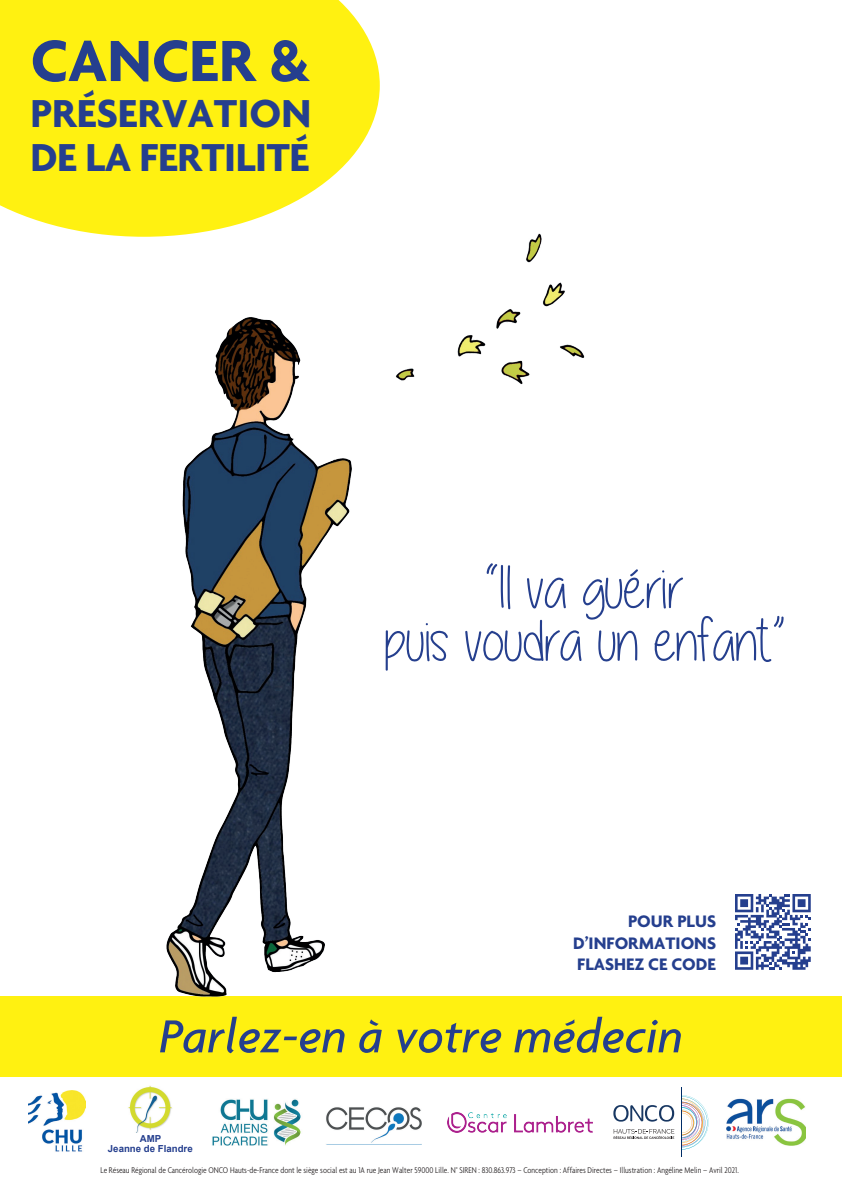
<style>
.page{position:relative;width:842px;height:1191px;background:#fff}
.page>*{position:absolute;margin:0;border:0;box-sizing:border-box;transform-origin:0 0}
.t1{font:62.8px "Agenda ABC Bold";color:#253f8e}
.t2{font:59.5px/52.7px "Alittlesunshine";color:#253f8e;text-align:center}
.t3{font:50px "Agenda ABC Med Ital";color:#253f8e}
.t4{font:42.2px/44px "Agenda ABC Bold";color:#253f8e}
.t5{font:18px/21.6px "Agenda ABC Bold";color:#253f8e;text-align:justify}
.t6{font:700 9.7px/9.7px "Arial";color:#253f8e;text-align:center}
.t7{font:9px "Agenda ABC Light Cond";color:#231f20}
</style>
<div class="page">
<div style="left:0;top:996px;width:842px;height:80px;background:#fff111"></div>
<svg style="left:0;top:0;width:380px;height:237px;background:#fff22a"></svg>
<img style="left:166px;top:233px;width:419px;height:763px">
<img style="left:29px;top:1090px;width:57px;height:62px">
<img style="left:212px;top:1099px;width:89px;height:47px">
<img style="left:448px;top:1112px;width:144px;height:20px">
<img style="left:326px;top:1107px;width:96px;height:38px">
<svg style="left:613px;top:1105px;width:61px;height:16px"></svg>
<svg style="left:682px;top:1095px;width:26px;height:54px"></svg>
<hr style="left:681px;top:1087px;width:1px;height:70px;background:#002d67">
<svg style="left:614px;top:1129px;width:60px;height:10px"></svg>
<img style="left:727px;top:1098px;width:78px;height:48px">
<img style="left:128px;top:1085px;width:44px;height:47px">
<svg style="left:735px;top:894px;width:76px;height:75px"></svg>
<h1 class="t1" style="left:31px;top:22px;width:280px">CANCER &amp;</h1>
<h3 class="t4" style="left:31px;top:90px;width:282px">PRÉSERVATION<br>DE LA FERTILITÉ</h3>
<h2 class="t2" style="left:384px;top:562px;width:402px">“Il va guérir<br>puis voudra un enfant”</h2>
<h3 class="t5" style="left:573px;top:910px;width:145px;text-indent:55px">POUR PLUS D’INFORMATIONS FLASHEZ CE CODE</h3>
<h3 class="t3" style="left:159px;top:1005px;width:525px">Parlez-en à votre médecin</h3>
<p class="t6" style="left:108px;top:1133px;width:86px">AMP<br>Jeanne de Flandre</p>
<p class="t7" style="left:100px;top:1165px;width:640px">Le Réseau Régional de Cancérologie ONCO Hauts-de-France dont le siège social est au 1A rue Jean Walter 59000 Lille. N° SIREN : 830.863.973 – Conception : Affaires Directes – Illustration : Angéline Melin – Avril 2021.</p>
</div>
